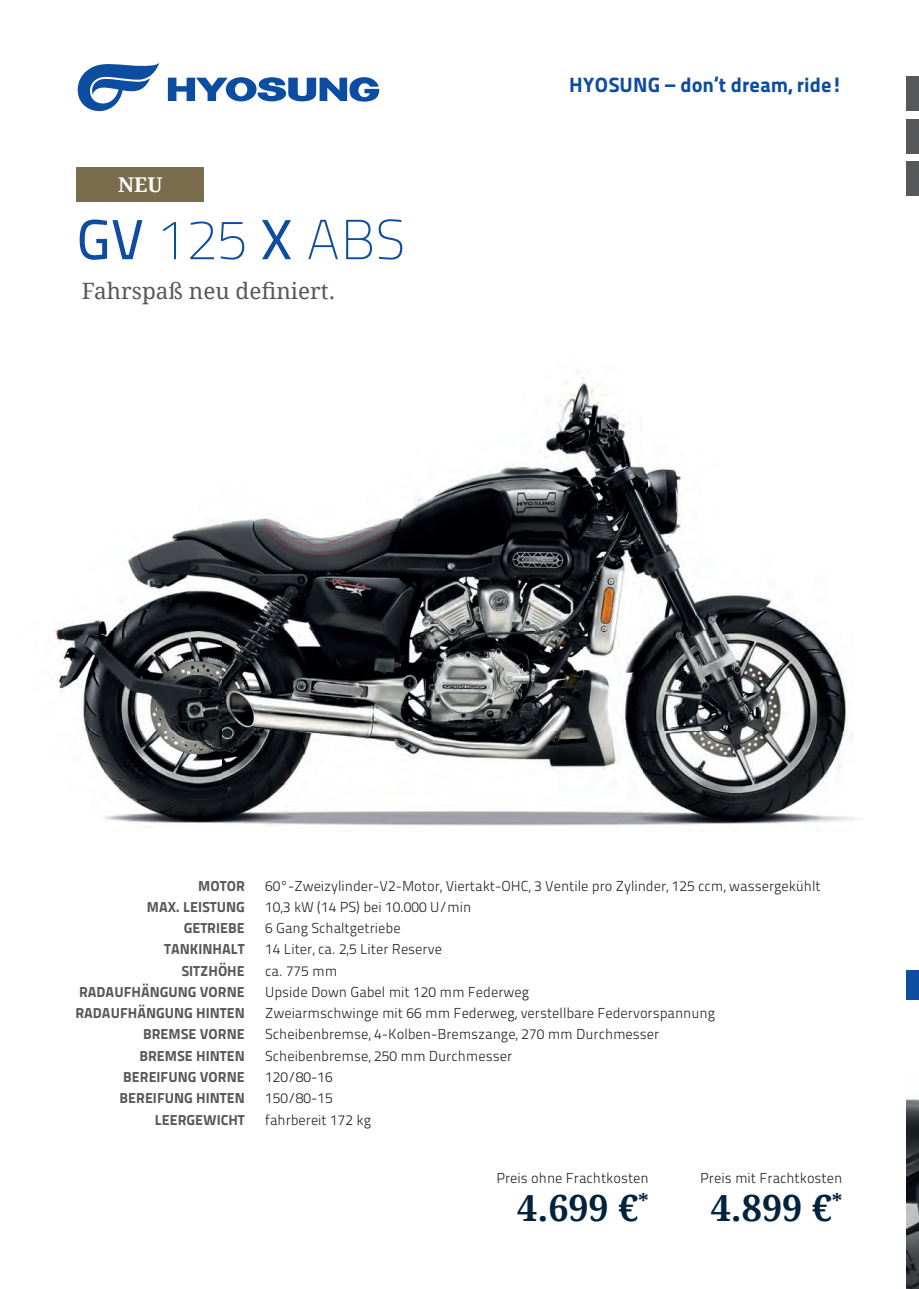
<style>
.page{position:relative;width:919px;height:1289px;background:#fff}
.page>*{position:absolute;margin:0;border:0;box-sizing:border-box;transform-origin:0 0}
.t1{font:56.25px "Titillium Maps 26 L 1 wt";color:#0d4da1}
.t2{font:700 36px "Droid Serif";color:#03223b}
.t3{font:22.5px "Droid Serif";color:#57585a}
.t4{font:20.7px "Titillium Maps 26 L 999 wt";color:#0d4da1}
.t5{font:700 20.4px "Droid Serif";color:#fff}
.t6{font:14.4px "Titillium Maps 26 L 250 wt";color:#231f20}
.t7{font:14.4px "Titillium Maps 26 L 999 wt";color:#57585a}
.s1{font-family:"Titillium Maps 26 L 500 wt"}
</style>
<div class="page">
<img style="left:906px;top:1099px;width:12px;height:189px">
<img style="left:54px;top:371px;width:805px;height:460px">
<div style="left:906px;top:970px;width:12px;height:30px;background:#0d4da1"></div>
<div style="left:906px;top:77px;width:12px;height:34px;background:#57585a"></div>
<div style="left:906px;top:119px;width:12px;height:34px;background:#57585a"></div>
<div style="left:906px;top:162px;width:12px;height:34px;background:#57585a"></div>
<div style="left:77px;top:167px;width:127px;height:34px;background:#796d4d"></div>
<svg style="left:77px;top:63px;width:82px;height:48px"></svg>
<svg style="left:168px;top:77px;width:211px;height:25px"></svg>
<h3 class="t5" style="left:118px;top:172px;width:46px">NEU</h3>
<h1 class="t1" style="left:77px;top:199px;width:330px"><span class="s1">GV</span> 125 <span class="s1">X</span> ABS</h1>
<h3 class="t3" style="left:82px;top:275px;width:255px">Fahrspaß neu definiert.</h3>
<h3 class="t4" style="left:569px;top:68px;width:275px">HYOSUNG – don‘t dream, ride!</h3>
<p class="t7" style="left:198px;top:874px;width:48px">MOTOR</p>
<p class="t6" style="left:265px;top:875px;width:557px">60°-Zweizylinder-V2-Motor, Viertakt-OHC, 3 Ventile pro Zylinder, 125 ccm, wassergekühlt</p>
<p class="t7" style="left:147px;top:895px;width:99px">MAX. LEISTUNG</p>
<p class="t6" style="left:265px;top:896px;width:207px">10,3 kW (14 PS) bei 10.000 U/min</p>
<p class="t7" style="left:184px;top:916px;width:62px">GETRIEBE</p>
<p class="t6" style="left:265px;top:917px;width:137px">6 Gang Schaltgetriebe</p>
<p class="t7" style="left:164px;top:938px;width:82px">TANKINHALT</p>
<p class="t6" style="left:265px;top:938px;width:178px">14 Liter, ca. 2,5 Liter Reserve</p>
<p class="t7" style="left:182px;top:959px;width:65px">SITZHÖHE</p>
<p class="t6" style="left:265px;top:960px;width:74px">ca. 775 mm</p>
<p class="t7" style="left:79px;top:980px;width:167px">RADAUFHÄNGUNG VORNE</p>
<p class="t6" style="left:265px;top:981px;width:265px">Upside Down Gabel mit 120 mm Federweg</p>
<p class="t7" style="left:75px;top:1001px;width:171px">RADAUFHÄNGUNG HINTEN</p>
<p class="t6" style="left:265px;top:1002px;width:451px">Zweiarmschwinge mit 66 mm Federweg, verstellbare Federvorspannung</p>
<p class="t7" style="left:143px;top:1023px;width:103px">BREMSE VORNE</p>
<p class="t6" style="left:265px;top:1023px;width:395px">Scheibenbremse, 4-Kolben-Bremszange, 270 mm Durchmesser</p>
<p class="t7" style="left:139px;top:1044px;width:107px">BREMSE HINTEN</p>
<p class="t6" style="left:265px;top:1045px;width:248px">Scheibenbremse, 250 mm Durchmesser</p>
<p class="t7" style="left:123px;top:1065px;width:123px">BEREIFUNG VORNE</p>
<p class="t6" style="left:265px;top:1066px;width:69px">120/80-16</p>
<p class="t7" style="left:119px;top:1086px;width:127px">BEREIFUNG HINTEN</p>
<p class="t6" style="left:265px;top:1087px;width:69px">150/80-15</p>
<p class="t7" style="left:155px;top:1108px;width:91px">LEERGEWICHT</p>
<p class="t6" style="left:265px;top:1108px;width:107px">fahrbereit 172 kg</p>
<p class="t6" style="left:496px;top:1167px;width:154px">Preis ohne Frachtkosten</p>
<h2 class="t2" style="left:517px;top:1185px;width:133px">4.699 €<sup>*</sup></h2>
<p class="t6" style="left:700px;top:1167px;width:144px">Preis mit Frachtkosten</p>
<h2 class="t2" style="left:710px;top:1185px;width:133px">4.899 €<sup>*</sup></h2>
</div>
